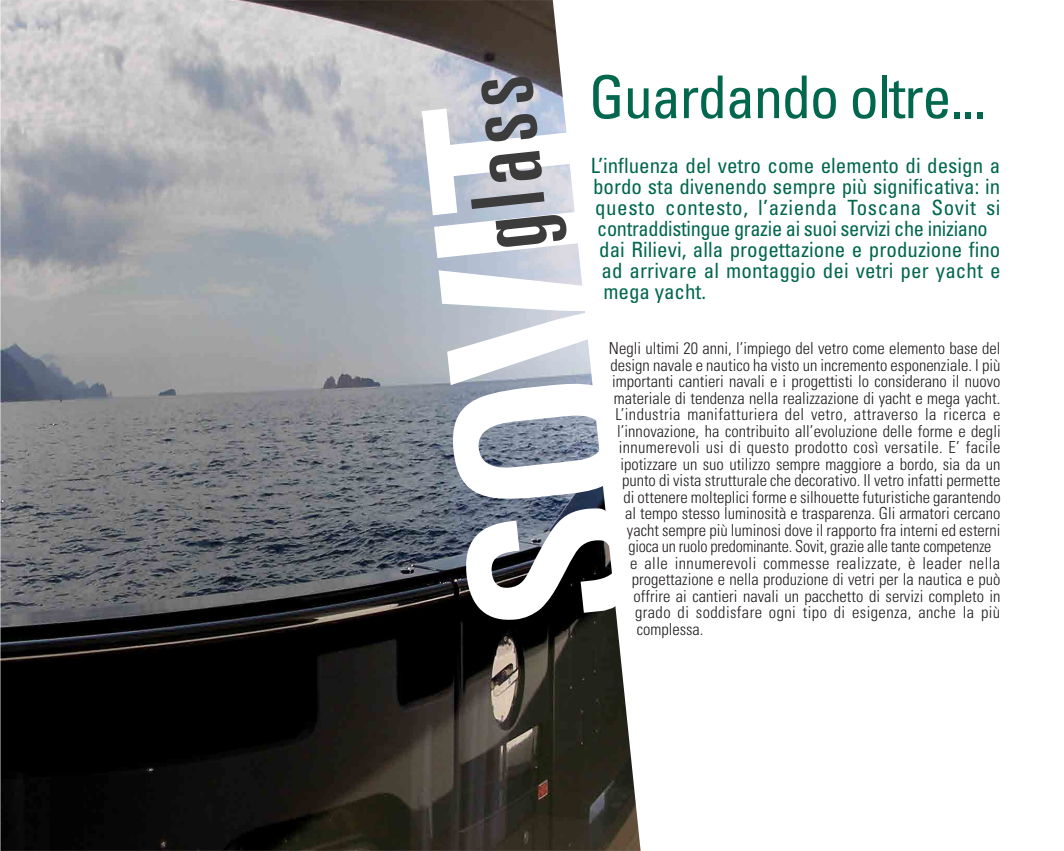
<style>
.page{position:relative;width:1064px;height:851px;background:#fff}
.page>*{position:absolute;margin:0;border:0;box-sizing:border-box;transform-origin:0 0}
.t1{font:condensed 58.95px "Univers";letter-spacing:-.025em;color:#01674d}
.t2{font:condensed 21px "Univers";color:#01674d}
.t3{font:condensed 21px "Univers";letter-spacing:.025em;color:#01674d}
.t4{font:300 condensed 16.5px "Univers";color:#231f20}
.t5{font:300 condensed 16.5px "Univers";letter-spacing:.025em;color:#231f20}
</style>
<div class="page">
<img style="left:0;top:0;width:640px;height:850px">
<svg style="left:461px;top:508px;width:156px;height:114px"></svg>
<svg style="left:438px;top:270px;width:166px;height:230px"></svg>
<svg style="left:422px;top:76px;width:156px;height:182px"></svg>
<h1 class="t1" style="left:589px;top:60px;width:399px">Guardando oltre...</h1>
<p class="t2" style="left:591px;top:152px;width:411px">L’influenza del vetro come elemento di design a</p>
<p class="t2" style="left:593px;top:173px;width:409px">bordo sta divenendo sempre più significativa: in</p>
<p class="t3" style="left:595px;top:194px;width:407px">questo contesto, l’azienda Toscana Sovit si</p>
<p class="t2" style="left:597px;top:215px;width:392px">contraddistingue grazie ai suoi servizi che iniziano</p>
<p class="t2" style="left:599px;top:236px;width:402px">dai Rilievi, alla progettazione e produzione fino</p>
<p class="t2" style="left:601px;top:257px;width:401px">ad arrivare al montaggio dei vetri per yacht e</p>
<p class="t2" style="left:603px;top:278px;width:104px">mega yacht.</p>
<p class="t4" style="left:609px;top:338px;width:393px">Negli ultimi 20 anni, l’impiego del vetro come elemento base del</p>
<p class="t4" style="left:610px;top:355px;width:391px">design navale e nautico ha visto un incremento esponenziale. I più</p>
<p class="t4" style="left:612px;top:371px;width:390px">importanti cantieri navali e i progettisti lo considerano il nuovo</p>
<p class="t4" style="left:614px;top:388px;width:388px">materiale di tendenza nella realizzazione di yacht e mega yacht.</p>
<p class="t5" style="left:615px;top:404px;width:386px">L’industria manifatturiera del vetro, attraverso la ricerca e</p>
<p class="t4" style="left:617px;top:421px;width:385px">l’innovazione, ha contribuito all’evoluzione delle forme e degli</p>
<p class="t5" style="left:618px;top:437px;width:383px">innumerevoli usi di questo prodotto così versatile. E’ facile</p>
<p class="t4" style="left:620px;top:454px;width:381px">ipotizzare un suo utilizzo sempre maggiore a bordo, sia da un</p>
<p class="t4" style="left:622px;top:470px;width:380px">punto di vista strutturale che decorativo. Il vetro infatti permette</p>
<p class="t4" style="left:623px;top:487px;width:378px">di ottenere molteplici forme e silhouette futuristiche garantendo</p>
<p class="t4" style="left:625px;top:503px;width:377px">al tempo stesso luminosità e trasparenza. Gli armatori cercano</p>
<p class="t4" style="left:627px;top:520px;width:375px">yacht sempre più luminosi dove il rapporto fra interni ed esterni</p>
<p class="t4" style="left:628px;top:536px;width:364px">gioca un ruolo predominante. Sovit, grazie alle tante competenze</p>
<p class="t5" style="left:630px;top:553px;width:371px">e alle innumerevoli commesse realizzate, è leader nella</p>
<p class="t4" style="left:632px;top:569px;width:370px">progettazione e nella produzione di vetri per la nautica e può</p>
<p class="t4" style="left:633px;top:586px;width:368px">offrire ai cantieri navali un pacchetto di servizi completo in</p>
<p class="t5" style="left:635px;top:602px;width:366px">grado di soddisfare ogni tipo di esigenza, anche la più</p>
<p class="t4" style="left:636px;top:619px;width:68px">complessa.</p>
</div>
